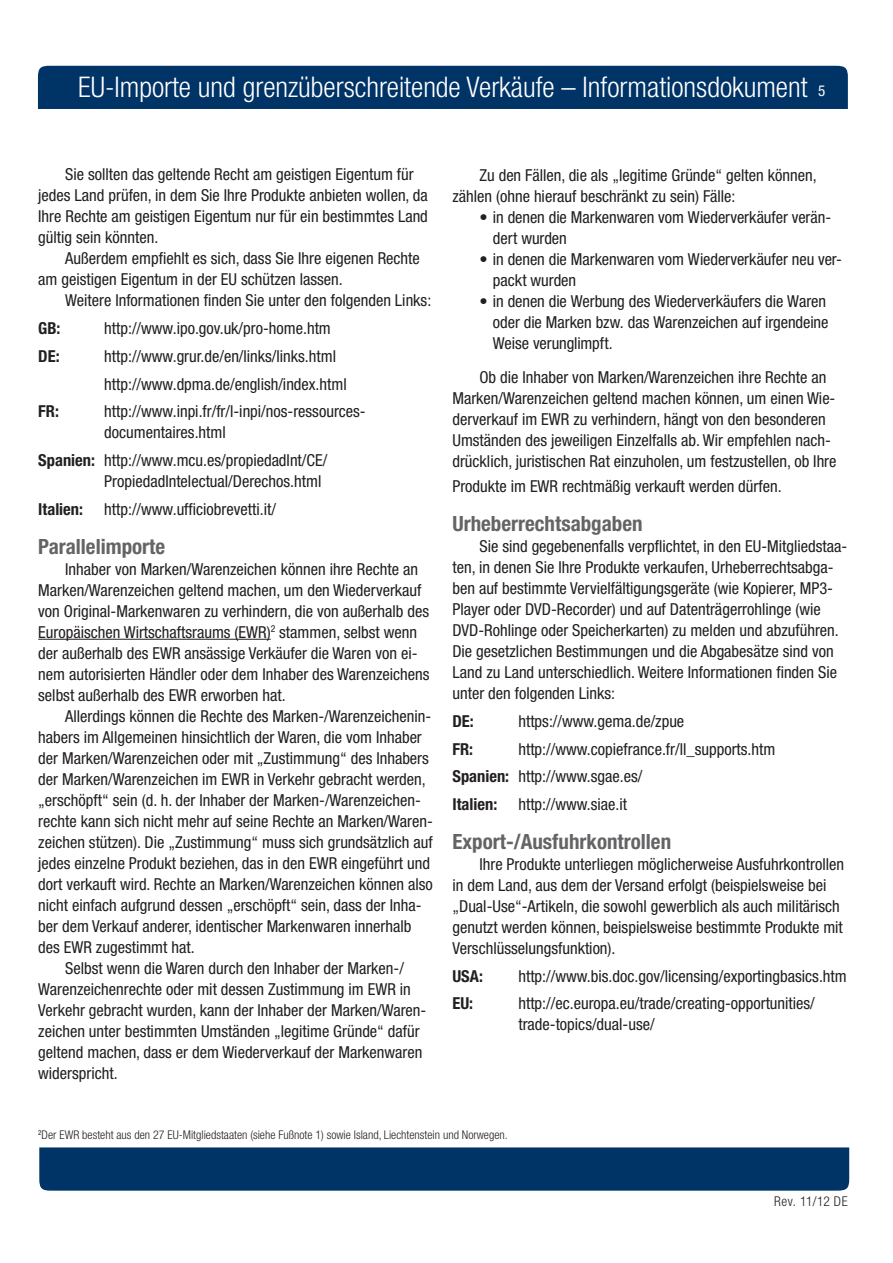
<style>
.page{position:relative;width:893px;height:1263px;background:#fff}
.page>*{position:absolute;margin:0;border:0;box-sizing:border-box;transform-origin:0 0}
.t1{font:300 condensed 28.5px "Helvetica Neue";color:#fff}
.Heading_2{font:700 condensed 21px "Helvetica Neue LT Std";color:#636466}
.Bullets_1{font:condensed 16.5px/21px "Helvetica Neue LT Std";color:#231f20}
.Indent{font:condensed 16.5px/21px "Helvetica Neue LT Std";color:#231f20}
.Indent-2{font:700 condensed 16.5px "Helvetica Neue LT Std";color:#231f20}
.t2{font:condensed 15px "Helvetica Neue";color:#fff}
.t3{font:300 condensed 13.5px "Helvetica Neue";letter-spacing:.03em;color:#231f20}
.t4{font:300 condensed 12px "Helvetica Neue LT Std";color:#231f20}
.s1{font-weight:700}
</style>
<div class="page">
<div style="left:38px;top:66px;width:810px;height:43px;background:#036"></div>
<div style="left:39px;top:1147px;width:810px;height:44px;background:#036"></div>
<hr style="left:38px;top:639px;width:233px;height:1px;background:#231f20">
<h1 class="t1" style="left:78px;top:71px;width:731px">EU-Importe und grenzüberschreitende Verkäufe – Informationsdokument</h1>
<p class="t2" style="left:818px;top:82px;width:9px">5</p>
<p class="Bullets_1" style="left:38px;top:164px;width:391px;text-indent:27px">Sie sollten das geltende Recht am geistigen Eigentum für jedes Land prüfen, in dem Sie Ihre Produkte anbieten wollen, da Ihre Rechte am geistigen Eigentum nur für ein bestimmtes Land gültig sein könnten.</p>
<p class="Bullets_1" style="left:38px;top:248px;width:383px;text-indent:27px">Außerdem empfiehlt es sich, dass Sie Ihre eigenen Rechte am geistigen Eigentum in der EU schützen lassen.</p>
<p class="Bullets_1" style="left:65px;top:290px;width:368px">Weitere Informationen finden Sie unter den folgenden Links:</p>
<p class="Indent-2" style="left:38px;top:318px;width:24px">GB:</p>
<p class="Indent" style="left:104px;top:318px;width:228px">http://www.ipo.gov.uk/pro-home.htm</p>
<p class="Indent-2" style="left:38px;top:346px;width:23px">DE:</p>
<p class="Indent" style="left:104px;top:345px;width:233px">http://www.grur.de/en/links/links.html</p>
<p class="Indent" style="left:104px;top:373px;width:244px">http://www.dpma.de/english/index.html</p>
<p class="Indent-2" style="left:38px;top:401px;width:22px">FR:</p>
<p class="Indent" style="left:104px;top:401px;width:263px">http://www.inpi.fr/fr/l-inpi/nos-ressources&shy;documentaires.html</p>
<p class="Indent" style="left:104px;top:450px;width:224px;text-indent:-66px"><span class="s1">Spanien:</span> http://www.mcu.es/propiedadInt/CE/<br>PropiedadIntelectual/Derechos.html</p>
<p class="Indent-2" style="left:38px;top:499px;width:46px">Italien:</p>
<p class="Indent" style="left:104px;top:498px;width:173px">http://www.ufficiobrevetti.it/</p>
<p class="Heading_2" style="left:38px;top:533px;width:128px">Parallelimporte</p>
<p class="Bullets_1" style="left:38px;top:558px;width:393px;text-indent:27px">Inhaber von Marken/Warenzeichen können ihre Rechte an Marken/Warenzeichen geltend machen, um den Wiederverkauf von Original-Markenwaren zu verhindern, die von außerhalb des Europäischen Wirtschaftsraums (EWR)<sup>2</sup> stammen, selbst wenn der außerhalb des EWR ansässige Verkäufer die Waren von ei&shy;nem autorisierten Händler oder dem Inhaber des Warenzeichens selbst außerhalb des EWR erworben hat.</p>
<p class="Bullets_1" style="left:38px;top:705px;width:396px;text-indent:27px">Allerdings können die Rechte des Marken-/Warenzeichenin&shy;habers im Allgemeinen hinsichtlich der Waren, die vom Inhaber der Marken/Warenzeichen oder mit „Zustimmung“ des Inhabers der Marken/Warenzeichen im EWR in Verkehr gebracht werden, „erschöpft“ sein (d. h. der Inhaber der Marken-/Warenzeichen&shy;rechte kann sich nicht mehr auf seine Rechte an Marken/Waren&shy;zeichen stützen). Die „Zustimmung“ muss sich grundsätzlich auf jedes einzelne Produkt beziehen, das in den EWR eingeführt und dort verkauft wird. Rechte an Marken/Warenzeichen können also nicht einfach aufgrund dessen „erschöpft“ sein, dass der Inha&shy;ber dem Verkauf anderer, identischer Markenwaren innerhalb des EWR zugestimmt hat.</p>
<p class="Bullets_1" style="left:38px;top:957px;width:390px;text-indent:27px">Selbst wenn die Waren durch den Inhaber der Marken-/ Warenzeichenrechte oder mit dessen Zustimmung im EWR in Verkehr gebracht wurden, kann der Inhaber der Marken/Waren&shy;zeichen unter bestimmten Umständen „legitime Gründe“ dafür geltend machen, dass er dem Wiederverkauf der Markenwaren widerspricht.</p>
<p class="Bullets_1" style="left:452px;top:164px;width:366px;text-indent:27px">Zu den Fällen, die als „legitime Gründe“ gelten können, zählen (ohne hierauf beschränkt zu sein) Fälle:</p>
<p class="Bullets_1" style="left:493px;top:206px;width:340px;text-indent:-14px">• in denen die Markenwaren vom Wiederverkäufer verän&shy;dert wurden</p>
<p class="Bullets_1" style="left:493px;top:248px;width:350px;text-indent:-14px">• in denen die Markenwaren vom Wiederverkäufer neu ver&shy;packt wurden</p>
<p class="Bullets_1" style="left:493px;top:290px;width:337px;text-indent:-14px">• in denen die Werbung des Wiederverkäufers die Waren oder die Marken bzw. das Warenzeichen auf irgendeine<br>Weise verunglimpft.</p>
<p class="Bullets_1" style="left:452px;top:367px;width:386px;text-indent:27px">Ob die Inhaber von Marken/Warenzeichen ihre Rechte an Marken/Warenzeichen geltend machen können, um einen Wie&shy;derverkauf im EWR zu verhindern, hängt von den besonderen Umständen des jeweiligen Einzelfalls ab. Wir empfehlen nach&shy;drücklich, juristischen Rat einzuholen, um festzustellen, ob Ihre</p>
<p class="Bullets_1" style="left:452px;top:476px;width:331px">Produkte im EWR rechtmäßig verkauft werden dürfen.</p>
<p class="Heading_2" style="left:452px;top:511px;width:192px">Urheberrechtsabgaben</p>
<p class="Bullets_1" style="left:452px;top:536px;width:396px;text-indent:27px">Sie sind gegebenenfalls verpflichtet, in den EU-Mitgliedstaa&shy;ten, in denen Sie Ihre Produkte verkaufen, Urheberrechtsabga&shy;ben auf bestimmte Vervielfältigungsgeräte (wie Kopierer, MP3- Player oder DVD-Recorder) und auf Datenträgerrohlinge (wie DVD-Rohlinge oder Speicherkarten) zu melden und abzuführen.<br>Die gesetzlichen Bestimmungen und die Abgabesätze sind von Land zu Land unterschiedlich. Weitere Informationen finden Sie unter den folgenden Links:</p>
<p class="Indent-2" style="left:452px;top:711px;width:23px">DE:</p>
<p class="Indent" style="left:518px;top:710px;width:167px">https://www.gema.de/zpue</p>
<p class="Indent-2" style="left:452px;top:739px;width:22px">FR:</p>
<p class="Indent" style="left:518px;top:738px;width:258px">http://www.copiefrance.fr/ll_supports.htm</p>
<p class="Indent" style="left:452px;top:766px;width:191px"><span class="s1">Spanien:</span> http://www.sgae.es/</p>
<p class="Indent-2" style="left:452px;top:794px;width:46px">Italien:</p>
<p class="Indent" style="left:518px;top:794px;width:110px">http://www.siae.it</p>
<p class="Heading_2" style="left:452px;top:829px;width:220px">Export-/Ausfuhrkontrollen</p>
<p class="Bullets_1" style="left:452px;top:853px;width:393px;text-indent:27px">Ihre Produkte unterliegen möglicherweise Ausfuhrkontrollen in dem Land, aus dem der Versand erfolgt (beispielsweise bei „Dual-Use“-Artikeln, die sowohl gewerblich als auch militärisch genutzt werden können, beispielsweise bestimmte Produkte mit Verschlüsselungsfunktion).</p>
<p class="Indent-2" style="left:452px;top:966px;width:32px">USA:</p>
<p class="Indent" style="left:518px;top:965px;width:330px">http://www.bis.doc.gov/licensing/exportingbasics.htm</p>
<p class="Indent-2" style="left:452px;top:993px;width:22px">EU:</p>
<p class="Indent" style="left:518px;top:993px;width:298px">http://ec.europa.eu/trade/creating-opportunities/ trade-topics/dual-use/</p>
<p class="t4" style="left:38px;top:1127px;width:471px"><sup>2</sup>Der EWR besteht aus den 27 EU-Mitgliedstaaten (siehe Fußnote 1) sowie Island, Liechtenstein und Norwegen.</p>
<p class="t3" style="left:774px;top:1193px;width:75px">Rev. 11/12 DE</p>
</div>
